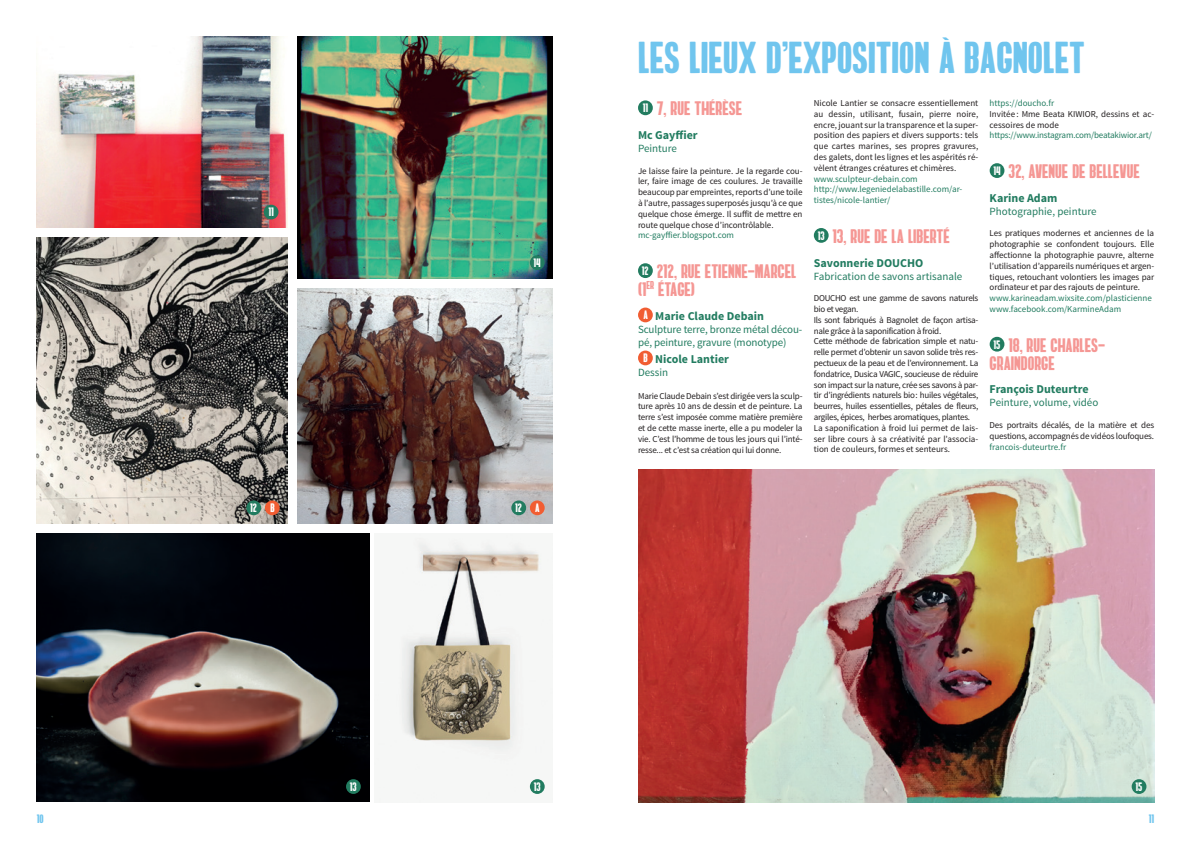
<style>
.page{position:relative;width:1191px;height:842px;background:#fff}
.page>*{position:absolute;margin:0;border:0;box-sizing:border-box;transform-origin:0 0}
.titre{font:45.5px "Alberto";color:#70c5ee}
.lieu{font:20px/18px "Alberto";color:#f59794}
.lieu-2{font:12.5px "Alberto";color:#fff}
.t1{font:12.5px "Alberto";color:#70c5ee}
.artiste{font:700 12px "Source Sans Pro";color:#227c60}
.categorie{font:11px "Source Sans Pro";color:#227c60}
.artiste-2{font:11px/13px "Source Sans Pro";letter-spacing:-.01em;color:#227c60}
.texte_labeur{font:9px/10.8px "Source Sans Pro";letter-spacing:-.02em;color:#231f20;text-align:justify}
.site{font:9px/10.8px "Source Sans Pro";color:#227c60}
.texte_labeur-2{font:9px/10.8px "Source Sans Pro";color:#231f20}
.texte_labeur-3{font:9px "Source Sans Pro";letter-spacing:-.02em;color:#227c60}
.texte_labeur-4{font:9px "Source Sans Pro";color:#227c60}
</style>
<div class="page">
<img style="left:399px;top:538px;width:146px;height:256px">
<div style="left:638px;top:100px;width:15px;height:15px;background:#227c60;border-radius:50%"></div>
<div style="left:638px;top:263px;width:15px;height:15px;background:#227c60;border-radius:50%"></div>
<div style="left:638px;top:308px;width:15px;height:14px;background:#f15d32;border-radius:50%"></div>
<div style="left:638px;top:351px;width:15px;height:14px;background:#f15d32;border-radius:50%"></div>
<div style="left:814px;top:228px;width:14px;height:15px;background:#227c60;border-radius:50%"></div>
<div style="left:989px;top:163px;width:15px;height:15px;background:#227c60;border-radius:50%"></div>
<div style="left:989px;top:337px;width:15px;height:15px;background:#227c60;border-radius:50%"></div>
<img style="left:37px;top:534px;width:332px;height:268px">
<img style="left:37px;top:238px;width:250px;height:286px">
<img style="left:638px;top:469px;width:516px;height:333px">
<img style="left:297px;top:288px;width:256px;height:236px">
<img style="left:37px;top:37px;width:250px;height:190px">
<img style="left:297px;top:37px;width:256px;height:241px">
<div style="left:264px;top:205px;width:14px;height:14px;background:#227c60;border-radius:50%"></div>
<div style="left:530px;top:500px;width:14px;height:15px;background:#f15d32;border-radius:50%"></div>
<div style="left:265px;top:500px;width:15px;height:15px;background:#f15d32;border-radius:50%"></div>
<div style="left:511px;top:500px;width:15px;height:15px;background:#227c60;border-radius:50%"></div>
<div style="left:246px;top:500px;width:15px;height:15px;background:#227c60;border-radius:50%"></div>
<div style="left:346px;top:779px;width:15px;height:15px;background:#227c60;border-radius:50%"></div>
<div style="left:530px;top:779px;width:14px;height:15px;background:#227c60;border-radius:50%"></div>
<div style="left:1131px;top:779px;width:15px;height:15px;background:#227c60;border-radius:50%"></div>
<div style="left:530px;top:255px;width:14px;height:15px;background:#227c60;border-radius:50%"></div>
<p class="lieu-2" style="left:269px;top:206px;width:7px">11</p>
<p class="lieu-2" style="left:533px;top:257px;width:9px">14</p>
<p class="lieu-2" style="left:250px;top:502px;width:8px">12</p>
<p class="lieu-2" style="left:270px;top:502px;width:6px">B</p>
<p class="lieu-2" style="left:515px;top:502px;width:8px">12</p>
<p class="lieu-2" style="left:535px;top:502px;width:6px">A</p>
<p class="titre" style="left:638px;top:35px;width:448px">LES LIEUX D’EXPOSITION À BAGNOLET</p>
<p class="lieu-2" style="left:643px;top:102px;width:7px">11</p>
<p class="lieu" style="left:657px;top:99px;width:87px">7, RUE THÉRÈSE</p>
<p class="artiste" style="left:638px;top:127px;width:61px">Mc Gayffier</p>
<p class="categorie" style="left:638px;top:142px;width:40px">Peinture</p>
<p class="texte_labeur" style="left:638px;top:165px;width:166px">Je laisse faire la peinture. Je la regarde cou&shy;ler, faire image de ces coulures. Je travaille beaucoup par empreintes, reports d’une toile à l’autre, passages superposés jusqu’à ce que quelque chose émerge. Il suffit de mettre en route quelque chose d’incontrôlable.</p>
<p class="site" style="left:638px;top:230px;width:98px">mc-gayffier.blogspot.com</p>
<p class="lieu-2" style="left:642px;top:265px;width:8px">12</p>
<p class="lieu" style="left:638px;top:262px;width:160px;text-indent:19px">212, RUE ETIENNE-MARCEL (1<sup>ER</sup> ÉTAGE)</p>
<p class="lieu-2" style="left:643px;top:309px;width:6px">A</p>
<p class="artiste" style="left:655px;top:308px;width:110px">Marie Claude Debain</p>
<p class="artiste-2" style="left:638px;top:323px;width:166px">Sculpture terre, bronze métal décou&shy;pé, peinture, gravure (monotype)</p>
<p class="lieu-2" style="left:643px;top:352px;width:6px">B</p>
<p class="artiste" style="left:655px;top:351px;width:75px">Nicole Lantier</p>
<p class="categorie" style="left:638px;top:365px;width:32px">Dessin</p>
<p class="texte_labeur" style="left:638px;top:390px;width:166px">Marie Claude Debain s’est dirigée vers la sculp&shy;ture après 10 ans de dessin et de peinture. La terre s’est imposée comme matière première et de cette masse inerte, elle a pu modeler la vie. C’est l’homme de tous les jours qui l’inté&shy;resse... et c’est sa création qui lui donne.</p>
<p class="texte_labeur" style="left:814px;top:98px;width:166px">Nicole Lantier se consacre essentiellement au dessin, utilisant, fusain, pierre noire, encre, jouant sur la transparence et la super&shy;position des papiers et divers supports : tels que cartes marines, ses propres gravures, des galets, dont les lignes et les aspérités ré&shy;vèlent étranges créatures et chimères.</p>
<p class="site" style="left:814px;top:173px;width:105px">www.sculpteur-debain.com</p>
<p class="site" style="left:814px;top:184px;width:150px">http://www.legeniedelabastille.com/ar&shy;tistes/nicole-lantier/</p>
<p class="lieu-2" style="left:817px;top:229px;width:8px">13</p>
<p class="lieu" style="left:832px;top:227px;width:119px">13, RUE DE LA LIBERTÉ</p>
<p class="artiste" style="left:814px;top:255px;width:111px">Savonnerie DOUCHO</p>
<p class="categorie" style="left:814px;top:269px;width:150px">Fabrication de savons artisanale</p>
<p class="texte_labeur" style="left:814px;top:293px;width:166px">DOUCHO est une gamme de savons naturels bio et vegan.</p>
<p class="texte_labeur" style="left:814px;top:315px;width:166px">Ils sont fabriqués à Bagnolet de façon artisa&shy;nale grâce à la saponification à froid.</p>
<p class="texte_labeur" style="left:814px;top:336px;width:166px">Cette méthode de fabrication simple et natu&shy;relle permet d’obtenir un savon solide très res&shy;pectueux de la peau et de l’environnement. La fondatrice, Dusica VAGIC, soucieuse de réduire son impact sur la nature, crée ses savons à par&shy;tir d’ingrédients naturels bio: huiles végétales, beurres, huiles essentielles, pétales de fleurs, argiles, épices, herbes aromatiques, plantes.</p>
<p class="texte_labeur" style="left:814px;top:423px;width:166px">La saponification à froid lui permet de lais&shy;ser libre cours à sa créativité par l’associa&shy;tion de couleurs, formes et senteurs.</p>
<p class="texte_labeur-4" style="left:989px;top:97px;width:66px">https://doucho.fr</p>
<p class="texte_labeur-2" style="left:989px;top:109px;width:166px">Invitée : Mme Beata KIWIOR, dessins et ac&shy;cessoires de mode</p>
<p class="texte_labeur-3" style="left:989px;top:130px;width:164px">https://www.instagram.com/beatakiwior.art/</p>
<p class="lieu-2" style="left:993px;top:165px;width:9px">14</p>
<p class="lieu" style="left:1008px;top:162px;width:133px">32, AVENUE DE BELLEVUE</p>
<p class="artiste" style="left:989px;top:190px;width:69px">Karine Adam</p>
<p class="categorie" style="left:989px;top:204px;width:108px">Photographie, peinture</p>
<p class="texte_labeur" style="left:989px;top:228px;width:166px">Les pratiques modernes et anciennes de la photographie se confondent toujours. Elle affectionne la photographie pauvre, alterne l’utilisation d’appareils numériques et argen&shy;tiques, retouchant volontiers les images par ordinateur et par des rajouts de peinture.</p>
<p class="site" style="left:989px;top:293px;width:164px">www.karineadam.wixsite.com/plasticienne</p>
<p class="site" style="left:989px;top:304px;width:133px">www.facebook.com/KarmineAdam</p>
<p class="lieu-2" style="left:993px;top:338px;width:8px">15</p>
<p class="lieu" style="left:1008px;top:335px;width:98px">18, RUE CHARLES-</p>
<p class="lieu" style="left:989px;top:353px;width:67px">GRAINDORGE</p>
<p class="artiste" style="left:989px;top:382px;width:100px">François Duteurtre</p>
<p class="categorie" style="left:989px;top:396px;width:110px">Peinture, volume, vidéo</p>
<p class="texte_labeur" style="left:989px;top:420px;width:166px">Des portraits décalés, de la matière et des questions, accompagnés de vidéos loufoques.</p>
<p class="site" style="left:989px;top:441px;width:78px">francois-duteurtre.fr</p>
<p class="lieu-2" style="left:350px;top:781px;width:8px">13</p>
<p class="lieu-2" style="left:534px;top:781px;width:8px">13</p>
<p class="lieu-2" style="left:1135px;top:781px;width:8px">15</p>
<h3 class="t1" style="left:37px;top:812px;width:8px">10</h3>
<h3 class="t1" style="left:1148px;top:812px;width:7px">11</h3>
</div>
